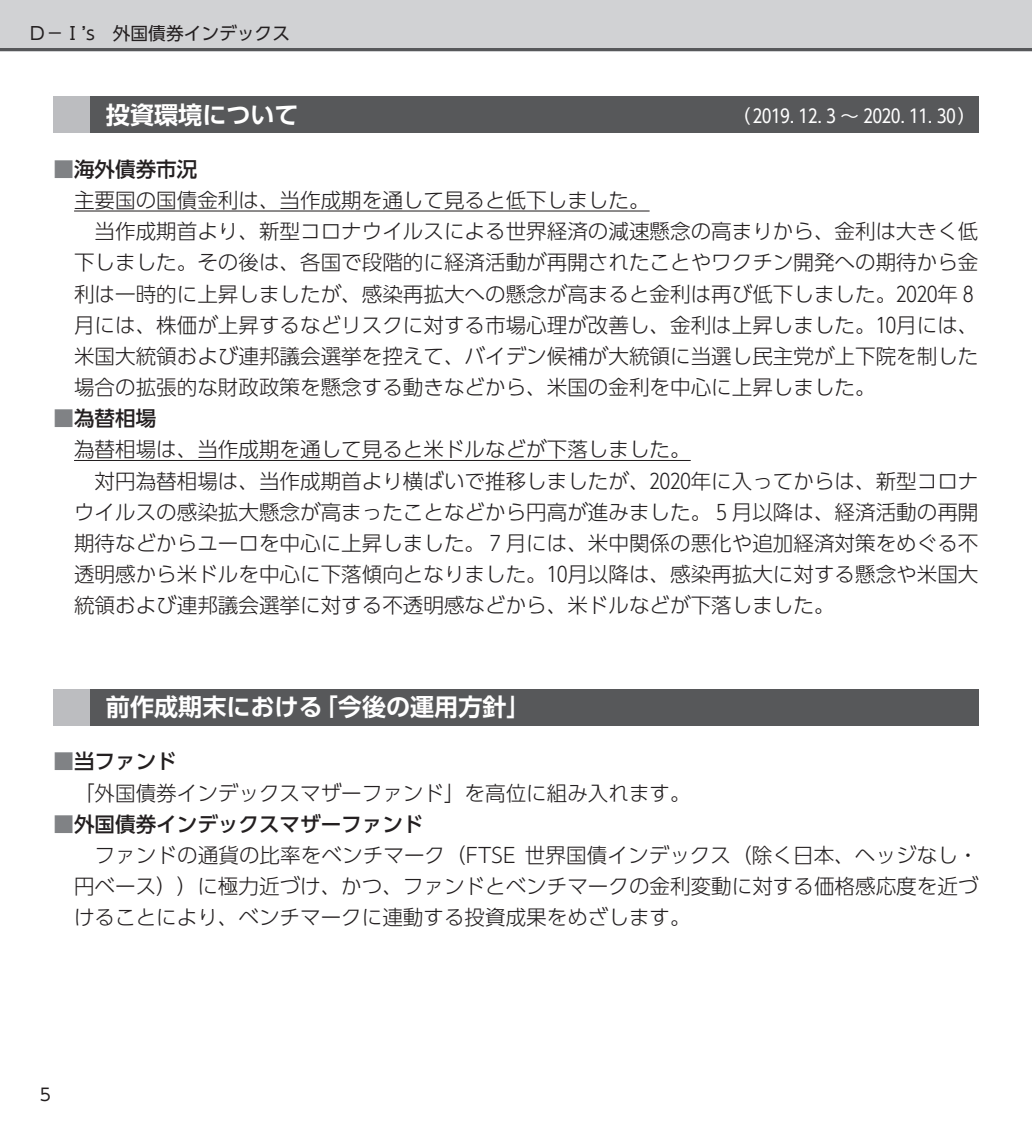
<style>
.page{position:relative;width:1032px;height:1134px;background:#fff}
.page>*{position:absolute;margin:0;border:0;box-sizing:border-box;transform-origin:0 0}
.t1{font:700 24px "UD Shin Go Pro De";color:#fff}
.t2{font:300 20.6px/31.2px "UD Shin Go Pro";color:#231f20}
.t3{font:500 20.6px "UD Shin Go Pro";color:#231f20}
.t4{font:18.4px "UD Shin Go Pro";color:#fff}
.t5{font:17.8px "UD Shin Go Pro";color:#231f20}
.t6{font:17px "UD Shin Go Pro";color:#231f20}
.s1{color:#808285}
.s2{font-weight:500;color:#808285}
.s3{font-weight:500}
</style>
<div class="page">
<div style="left:0;top:0;width:1032px;height:51px;background:#d1d2d4"></div>
<hr style="left:0;top:48px;width:1032px;height:3px;background:#57585a">
<div style="left:54px;top:689px;width:924px;height:37px;background:#57585a"></div>
<div style="left:54px;top:689px;width:36px;height:37px;background:#bcbdc0"></div>
<hr style="left:74px;top:210px;width:575px;height:1px;background:#231f20">
<hr style="left:74px;top:460px;width:617px;height:1px;background:#231f20">
<div style="left:54px;top:96px;width:924px;height:37px;background:#57585a"></div>
<div style="left:54px;top:96px;width:36px;height:37px;background:#bcbdc0"></div>
<p class="t5" style="left:28px;top:19px;width:263px">Ｄ－Ⅰ’s　外国債券インデックス</p>
<p class="t1" style="left:106px;top:95px;width:194px">投資環境について</p>
<p class="t4" style="left:732px;top:101px;width:246px">（ 2019. 12. 3 ～ 2020. 11. 30）</p>
<p class="t3" style="left:54px;top:152px;width:145px"><span class="s1">■</span>海外債券市況</p>
<p class="t2" style="left:74px;top:184px;width:577px">主要国の国債金利は、当作成期を通して見ると低下しました。</p>
<p class="t2" style="left:95px;top:215px;width:885px">当作成期首より、新型コロナウイルスによる世界経済の減速懸念の高まりから、金利は大きく低</p>
<p class="t2" style="left:74px;top:246px;width:906px">下しました。その後は、各国で段階的に経済活動が再開されたことやワクチン開発への期待から金</p>
<p class="t2" style="left:74px;top:277px;width:901px">利は一時的に上昇しましたが、感染再拡大への懸念が高まると金利は再び低下しました。2020年 8</p>
<p class="t2" style="left:74px;top:309px;width:906px">月には、株価が上昇するなどリスクに対する市場心理が改善し、金利は上昇しました。10月には、</p>
<p class="t2" style="left:74px;top:340px;width:906px">米国大統領および連邦議会選挙を控えて、バイデン候補が大統領に当選し民主党が上下院を制した</p>
<p class="t2" style="left:74px;top:371px;width:803px">場合の拡張的な財政政策を懸念する動きなどから、米国の金利を中心に上昇しました。</p>
<p class="t3" style="left:54px;top:402px;width:104px"><span class="s1">■</span>為替相場</p>
<p class="t2" style="left:74px;top:433px;width:618px">為替相場は、当作成期を通して見ると米ドルなどが下落しました。</p>
<p class="t2" style="left:95px;top:464px;width:885px">対円為替相場は、当作成期首より横ばいで推移しましたが、2020年に入ってからは、新型コロナ</p>
<p class="t2" style="left:74px;top:496px;width:906px">ウイルスの感染拡大懸念が高まったことなどから円高が進みました。 5 月以降は、経済活動の再開</p>
<p class="t2" style="left:74px;top:527px;width:906px">期待などからユーロを中心に上昇しました。 7 月には、米中関係の悪化や追加経済対策をめぐる不</p>
<p class="t2" style="left:74px;top:558px;width:906px">透明感から米ドルを中心に下落傾向となりました。10月以降は、感染再拡大に対する懸念や米国大</p>
<p class="t2" style="left:74px;top:589px;width:762px">統領および連邦議会選挙に対する不透明感などから、米ドルなどが下落しました。</p>
<p class="t1" style="left:106px;top:688px;width:426px">前作成期末における「今後の運用方針」</p>
<p class="t2" style="left:74px;top:745px;width:618px;text-indent:-21px"><span class="s2">■</span><span class="s3">当ファンド<br></span>「外国債券インデックスマザーファンド」を高位に組み入れます。</p>
<p class="t3" style="left:54px;top:807px;width:371px"><span class="s1">■</span>外国債券インデックスマザーファンド</p>
<p class="t2" style="left:95px;top:839px;width:885px">ファンドの通貨の比率をベンチマーク（FTSE 世界国債インデックス（除く日本、ヘッジなし・</p>
<p class="t2" style="left:74px;top:870px;width:906px">円ベース））に極力近づけ、かつ、ファンドとベンチマークの金利変動に対する価格感応度を近づ</p>
<p class="t2" style="left:74px;top:901px;width:618px">けることにより、ベンチマークに連動する投資成果をめざします。</p>
<p class="t6" style="left:40px;top:1081px;width:13px">5</p>
</div>
